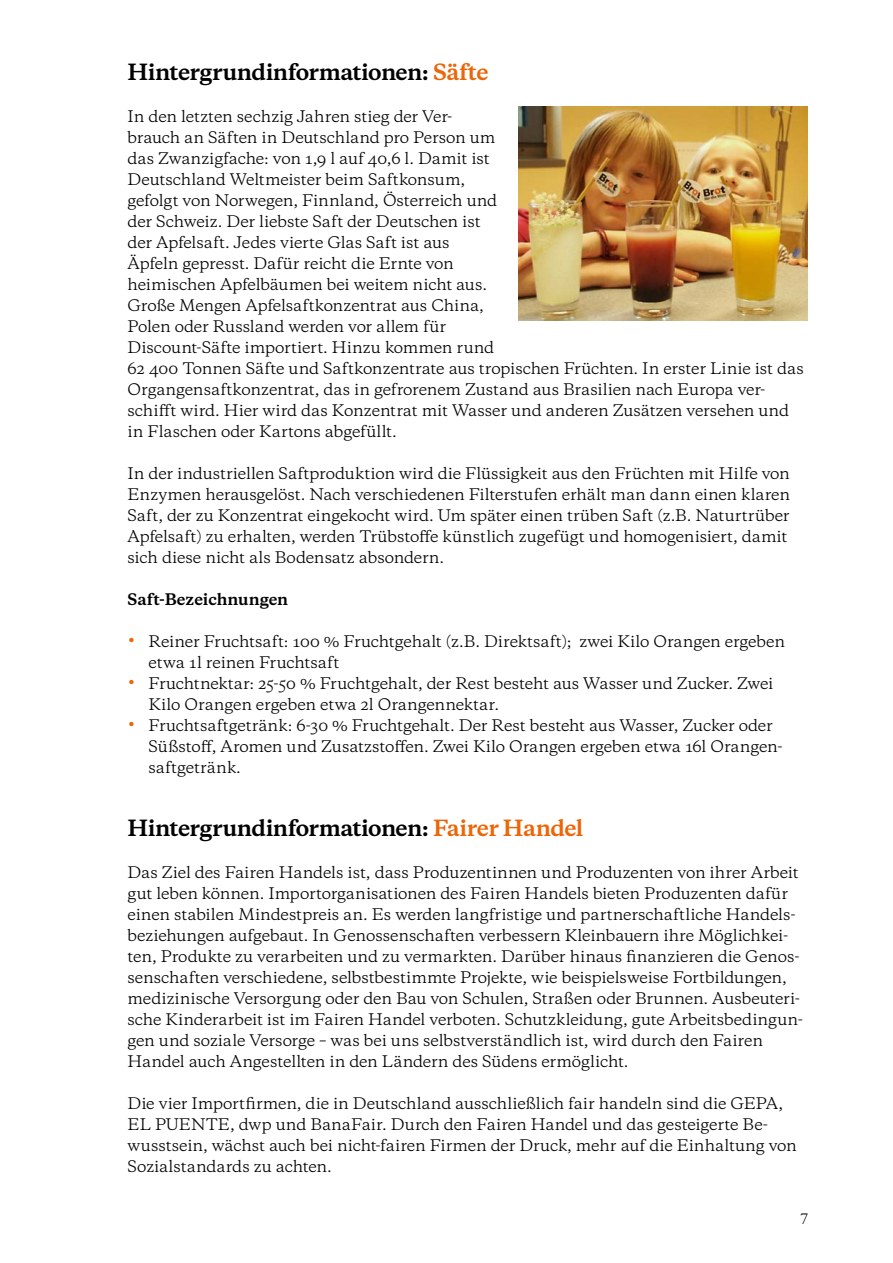
<style>
.page{position:relative;width:893px;height:1263px;background:#fff}
.page>*{position:absolute;margin:0;border:0;box-sizing:border-box;transform-origin:0 0}
.t1{font:700 21px "Galaxie Copernicus";letter-spacing:-.025em;color:#000}
.t2{font:15px/21px "Galaxie Copernicus";letter-spacing:-.01em;color:#000}
.t3{font:700 15px "Galaxie Copernicus";color:#000}
.t4{font:13.5px "Galaxie Copernicus";color:#000}
.s1{color:#ec6608}
.s2{font-size:21px;color:#ec6608}
</style>
<div class="page">
<img style="left:519px;top:106px;width:289px;height:215px">
<h1 class="t1" style="left:128px;top:58px;width:362px">Hintergrundinformationen: <span class="s1">Säfte</span></h1>
<p class="t2" style="left:128px;top:105px;width:678px">In den letzten sechzig Jahren stieg der Ver-<br>brauch an Säften in Deutschland pro Person um<br>das Zwanzigfache: von 1,9 l auf 40,6 l. Damit ist<br>Deutschland Weltmeister beim Saftkonsum,<br>gefolgt von Norwegen, Finnland, Österreich und<br>der Schweiz. Der liebste Saft der Deutschen ist<br>der Apfelsaft. Jedes vierte Glas Saft ist aus<br>Äpfeln gepresst. Dafür reicht die Ernte von<br>heimischen Apfelbäumen bei weitem nicht aus.<br>Große Mengen Apfelsaftkonzentrat aus China,<br>Polen oder Russland werden vor allem für<br>Discount-Säfte importiert. Hinzu kommen rund<br>62 400 Tonnen Säfte und Saftkonzentrate aus tropischen Früchten. In erster Linie ist das Organgensaftkonzentrat, das in gefrorenem Zustand aus Brasilien nach Europa ver&shy;schifft wird. Hier wird das Konzentrat mit Wasser und anderen Zusätzen versehen und in Flaschen oder Kartons abgefüllt.</p>
<p class="t2" style="left:128px;top:462px;width:664px">In der industriellen Saftproduktion wird die Flüssigkeit aus den Früchten mit Hilfe von Enzymen herausgelöst. Nach verschiedenen Filterstufen erhält man dann einen klaren Saft, der zu Konzentrat eingekocht wird. Um später einen trüben Saft (z.B. Naturtrüber Apfelsaft) zu erhalten, werden Trübstoffe künstlich zugefügt und homogenisiert, damit sich diese nicht als Bodensatz absondern.</p>
<p class="t3" style="left:128px;top:589px;width:162px">Saft-Bezeichnungen</p>
<p class="t2" style="left:149px;top:630px;width:638px;text-indent:-21px"><span class="s2">•</span> Reiner Fruchtsaft: 100 % Fruchtgehalt (z.B. Direktsaft); zwei Kilo Orangen ergeben etwa 1l reinen Fruchtsaft</p>
<p class="t2" style="left:149px;top:672px;width:626px;text-indent:-21px"><span class="s2">•</span> Fruchtnektar: 25-50 % Fruchtgehalt, der Rest besteht aus Wasser und Zucker. Zwei<br>Kilo Orangen ergeben etwa 2l Orangennektar.</p>
<p class="t2" style="left:149px;top:714px;width:636px;text-indent:-21px"><span class="s2">•</span> Fruchtsaftgetränk: 6-30 % Fruchtgehalt. Der Rest besteht aus Wasser, Zucker oder<br>Süßstoff, Aromen und Zusatzstoffen. Zwei Kilo Orangen ergeben etwa 16l Orangen&shy;saftgetränk.</p>
<h1 class="t1" style="left:128px;top:814px;width:457px">Hintergrundinformationen: <span class="s1">Fairer Handel</span></h1>
<p class="t2" style="left:128px;top:861px;width:677px">Das Ziel des Fairen Handels ist, dass Produzentinnen und Produzenten von ihrer Arbeit gut leben können. Importorganisationen des Fairen Handels bieten Produzenten dafür einen stabilen Mindestpreis an. Es werden langfristige und partnerschaftliche Handels&shy;beziehungen aufgebaut. In Genossenschaften verbessern Kleinbauern ihre Möglichkei&shy;ten, Produkte zu verarbeiten und zu vermarkten. Darüber hinaus finanzieren die Genos&shy;senschaften verschiedene, selbstbestimmte Projekte, wie beispielsweise Fortbildungen, medizinische Versorgung oder den Bau von Schulen, Straßen oder Brunnen. Ausbeuteri&shy;sche Kinderarbeit ist im Fairen Handel verboten. Schutzkleidung, gute Arbeitsbedingun&shy;gen und soziale Versorge – was bei uns selbstverständlich ist, wird durch den Fairen Handel auch Angestellten in den Ländern des Südens ermöglicht.</p>
<p class="t2" style="left:128px;top:1092px;width:671px">Die vier Importfirmen, die in Deutschland ausschließlich fair handeln sind die GEPA, EL PUENTE, dwp und BanaFair. Durch den Fairen Handel und das gesteigerte Be&shy;wusstsein, wächst auch bei nicht-fairen Firmen der Druck, mehr auf die Einhaltung von Sozialstandards zu achten.</p>
<p class="t4" style="left:800px;top:1206px;width:9px">7</p>
</div>
